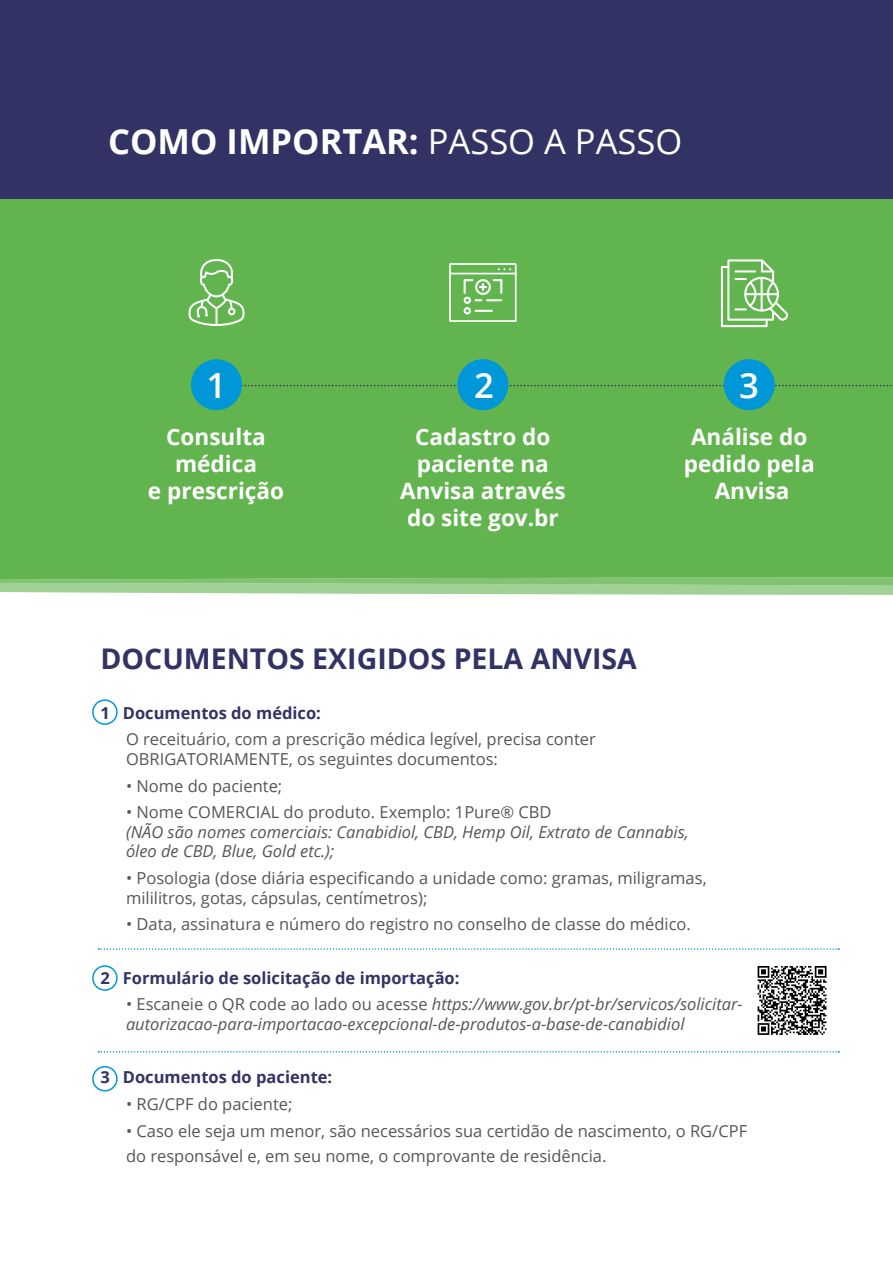
<style>
.page{position:relative;width:893px;height:1263px;background:#fff}
.page>*{position:absolute;margin:0;border:0;box-sizing:border-box;transform-origin:0 0}
.t1{font:600 34.65px "Open Sans";color:#fff}
.t2{font:700 34.5px "Open Sans";color:#fff}
.t3{font:700 28.5px "Open Sans";color:#333265}
.t4{font:700 22.5px/27px "Open Sans";color:#fff;text-align:center}
.t5{font:16.5px/19.5px "Open Sans";color:#575656}
.t6{font:italic 16.5px/19.5px "Open Sans";color:#575656}
.t7{font:700 16.5px "Open Sans";color:#333265}
.s1{font-weight:400}
.s2{font-style:normal}
</style>
<div class="page">
<div style="left:0;top:199px;width:893px;height:378px;background:#62b44f"></div>
<svg style="left:0;top:577px;width:893px;height:18px;background:#99ce8d"></svg>
<div style="left:0;top:0;width:893px;height:199px;background:#333265"></div>
<svg style="left:721px;top:259px;width:67px;height:68px"></svg>
<svg style="left:189px;top:259px;width:55px;height:67px;background:#81c271"></svg>
<svg style="left:242px;top:385px;width:651px;height:1px"></svg>
<svg style="left:98px;top:948px;width:741px;height:2px"></svg>
<svg style="left:98px;top:1051px;width:741px;height:1px"></svg>
<div style="left:191px;top:359px;width:51px;height:51px;background:#0097d8;border-radius:50%"></div>
<div style="left:724px;top:359px;width:51px;height:51px;background:#0097d8;border-radius:50%"></div>
<div style="left:457px;top:359px;width:51px;height:51px;background:#0097d8;border-radius:50%"></div>
<svg style="left:757px;top:966px;width:70px;height:69px"></svg>
<svg style="left:758px;top:966px;width:68px;height:69px"></svg>
<svg style="left:464px;top:279px;width:38px;height:35px"></svg>
<svg style="left:498px;top:268px;width:13px;height:2px"></svg>
<div style="left:449px;top:263px;width:68px;height:59px;border:2px solid #fff"></div>
<hr style="left:450px;top:273px;width:67px;height:1px;background:#fff">
<div style="left:92px;top:699px;width:26px;height:26px;border:2px solid #0097d8;border-radius:50%"></div>
<div style="left:92px;top:965px;width:26px;height:26px;border:2px solid #0097d8;border-radius:50%"></div>
<div style="left:92px;top:1066px;width:26px;height:25px;border:2px solid #0097d8;border-radius:50%"></div>
<h2 class="t2" style="left:108px;top:128px;width:576px">COMO IMPORTAR: <span class="s1">PASSO A PASSO</span></h2>
<h1 class="t1" style="left:207px;top:371px;width:21px">1</h1>
<h1 class="t1" style="left:739px;top:371px;width:21px">3</h1>
<h1 class="t1" style="left:474px;top:371px;width:21px">2</h1>
<h3 class="t4" style="left:148px;top:426px;width:138px">Consulta médica<br>e prescrição</h3>
<h3 class="t4" style="left:684px;top:426px;width:132px">Análise do pedido pela<br>Anvisa</h3>
<h3 class="t4" style="left:400px;top:426px;width:167px">Cadastro do paciente na<br>Anvisa através do site gov.br</h3>
<h3 class="t3" style="left:100px;top:647px;width:538px">DOCUMENTOS EXIGIDOS PELA ANVISA</h3>
<p class="t7" style="left:100px;top:706px;width:222px">1 Documentos do médico:</p>
<p class="t5" style="left:126px;top:729px;width:471px">O receituário, com a prescrição médica legível, precisa conter<br>OBRIGATORIAMENTE, os seguintes documentos:</p>
<p class="t5" style="left:126px;top:777px;width:158px">• Nome do paciente;</p>
<p class="t5" style="left:126px;top:802px;width:427px">• Nome COMERCIAL do produto. Exemplo: 1Pure® CBD</p>
<p class="t6" style="left:126px;top:824px;width:564px">(NÃO são nomes comerciais: Canabidiol, CBD, Hemp Oil, Extrato de Cannabis, óleo de CBD, Blue, Gold etc.);</p>
<p class="t5" style="left:126px;top:868px;width:582px">• Posologia (dose diária especificando a unidade como: gramas, miligramas, mililitros, gotas, cápsulas, centímetros);</p>
<p class="t5" style="left:126px;top:914px;width:566px">• Data, assinatura e número do registro no conselho de classe do médico.</p>
<p class="t7" style="left:100px;top:971px;width:361px">2 Formulário de solicitação de importação:</p>
<p class="t6" style="left:126px;top:996px;width:618px"><span class="s2">• Escaneie o QR code ao lado ou acesse</span> https://www.gov.br/pt-br/servicos/solicitar&shy;autorizacao-para-importacao-excepcional-de-produtos-a-base-de-canabidiol</p>
<p class="t7" style="left:100px;top:1071px;width:233px">3 Documentos do paciente:</p>
<p class="t5" style="left:126px;top:1094px;width:168px">• RG/CPF do paciente;</p>
<p class="t5" style="left:126px;top:1118px;width:623px;line-height:25.5px">• Caso ele seja um menor, são necessários sua certidão de nascimento, o RG/CPF do responsável e, em seu nome, o comprovante de residência.</p>
</div>
